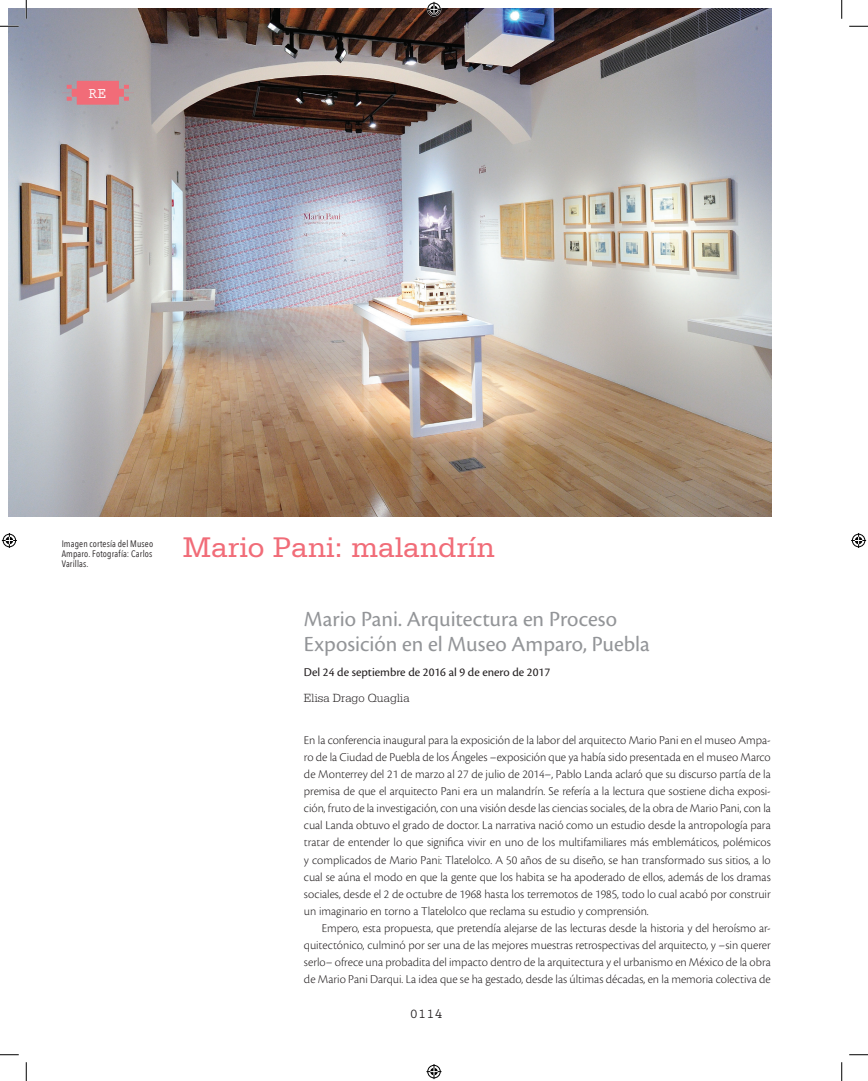
<style>
.page{position:relative;width:868px;height:1081px;background:#fff}
.page>*{position:absolute;margin:0;border:0;box-sizing:border-box;transform-origin:0 0}
.Titulos{font:30px "Serifa Std";color:#f16c78}
.cuerpo_de_texto_sang{font:22.5px "Cronos Pro";color:#939598}
.t1{font:700 15px "Prestige Elite Std";color:#fff}
.t2{font:700 13.75px "Prestige Elite Std";color:#231f20}
.Cuerpo_de_texto{font:300 12.5px/17px "Cronos Pro";letter-spacing:-.005em;color:#231f20;text-align:justify}
.cuerpo_de_texto_sang-2{font:300 12.5px/17px "Cronos Pro";color:#231f20;text-align:justify}
.subtitulo{font:12.5px "Cronos Pro";color:#231f20}
.autores{font:300 12.5px "Serifa Std";color:#231f20}
.pie_de_fotos{font:9.38px/10px "Avenir Next Condensed";letter-spacing:.015em;color:#231f20;text-align:justify}
</style>
<div class="page">
<img style="left:9px;top:9px;width:762px;height:507px">
<svg style="left:62px;top:81px;width:72px;height:24px;background:#d87e88"></svg>
<svg style="left:0;top:25px;width:19px;height:2px"></svg>
<svg style="left:849px;top:25px;width:18px;height:2px"></svg>
<svg style="left:0;top:1054px;width:19px;height:1px"></svg>
<svg style="left:849px;top:1054px;width:18px;height:1px"></svg>
<svg style="left:25px;top:0;width:2px;height:19px"></svg>
<svg style="left:25px;top:1062px;width:2px;height:18px"></svg>
<svg style="left:841px;top:0;width:1px;height:19px"></svg>
<svg style="left:841px;top:1062px;width:1px;height:18px"></svg>
<svg style="left:426px;top:2px;width:15px;height:15px"></svg>
<svg style="left:426px;top:1064px;width:15px;height:14px"></svg>
<svg style="left:2px;top:533px;width:15px;height:15px"></svg>
<svg style="left:851px;top:533px;width:15px;height:15px"></svg>
<p class="t1" style="left:88px;top:85px;width:20px">RE</p>
<p class="pie_de_fotos" style="left:62px;top:538px;width:93px">Imagen cortesía del Museo Amparo. Fotografía: Carlos Varillas.</p>
<p class="Titulos" style="left:183px;top:530px;width:313px">Mario Pani: malandrín</p>
<p class="cuerpo_de_texto_sang" style="left:304px;top:605px;width:314px">Mario Pani. Arquitectura en Proceso</p>
<p class="cuerpo_de_texto_sang" style="left:304px;top:630px;width:347px">Exposición en el Museo Amparo, Puebla</p>
<p class="subtitulo" style="left:304px;top:665px;width:248px">Del 24 de septiembre de 2016 al 9 de enero de 2017</p>
<p class="autores" style="left:304px;top:690px;width:107px">Elisa Drago Quaglia</p>
<p class="Cuerpo_de_texto" style="left:304px;top:731px;width:468px">En la conferencia inaugural para la exposición de la labor del arquitecto Mario Pani en el museo Ampa&shy;ro de la Ciudad de Puebla de los Ángeles –exposición que ya había sido presentada en el museo Marco de Monterrey del 21 de marzo al 27 de julio de 2014–, Pablo Landa aclaró que su discurso partía de la premisa de que el arquitecto Pani era un malandrín. Se refería a la lectura que sostiene dicha exposi&shy;ción, fruto de la investigación, con una visión desde las ciencias sociales, de la obra de Mario Pani, con la cual Landa obtuvo el grado de doctor. La narrativa nació como un estudio desde la antropología para tratar de entender lo que significa vivir en uno de los multifamiliares más emblemáticos, polémicos y complicados de Mario Pani: Tlatelolco. A 50 años de su diseño, se han transformado sus sitios, a lo cual se aúna el modo en que la gente que los habita se ha apoderado de ellos, además de los dramas sociales, desde el 2 de octubre de 1968 hasta los terremotos de 1985, todo lo cual acabó por construir un imaginario en torno a Tlatelolco que reclama su estudio y comprensión.</p>
<p class="cuerpo_de_texto_sang-2" style="left:304px;top:918px;width:468px;text-indent:18px">Empero, esta propuesta, que pretendía alejarse de las lecturas desde la historia y del heroísmo ar&shy;quitectónico, culminó por ser una de las mejores muestras retrospectivas del arquitecto, y –sin querer serlo– ofrece una probadita del impacto dentro de la arquitectura y el urbanismo en México de la obra de Mario Pani Darqui. La idea que se ha gestado, desde las últimas décadas, en la memoria colectiva de</p>
<p class="t2" style="left:410px;top:1005px;width:34px">0114</p>
</div>
